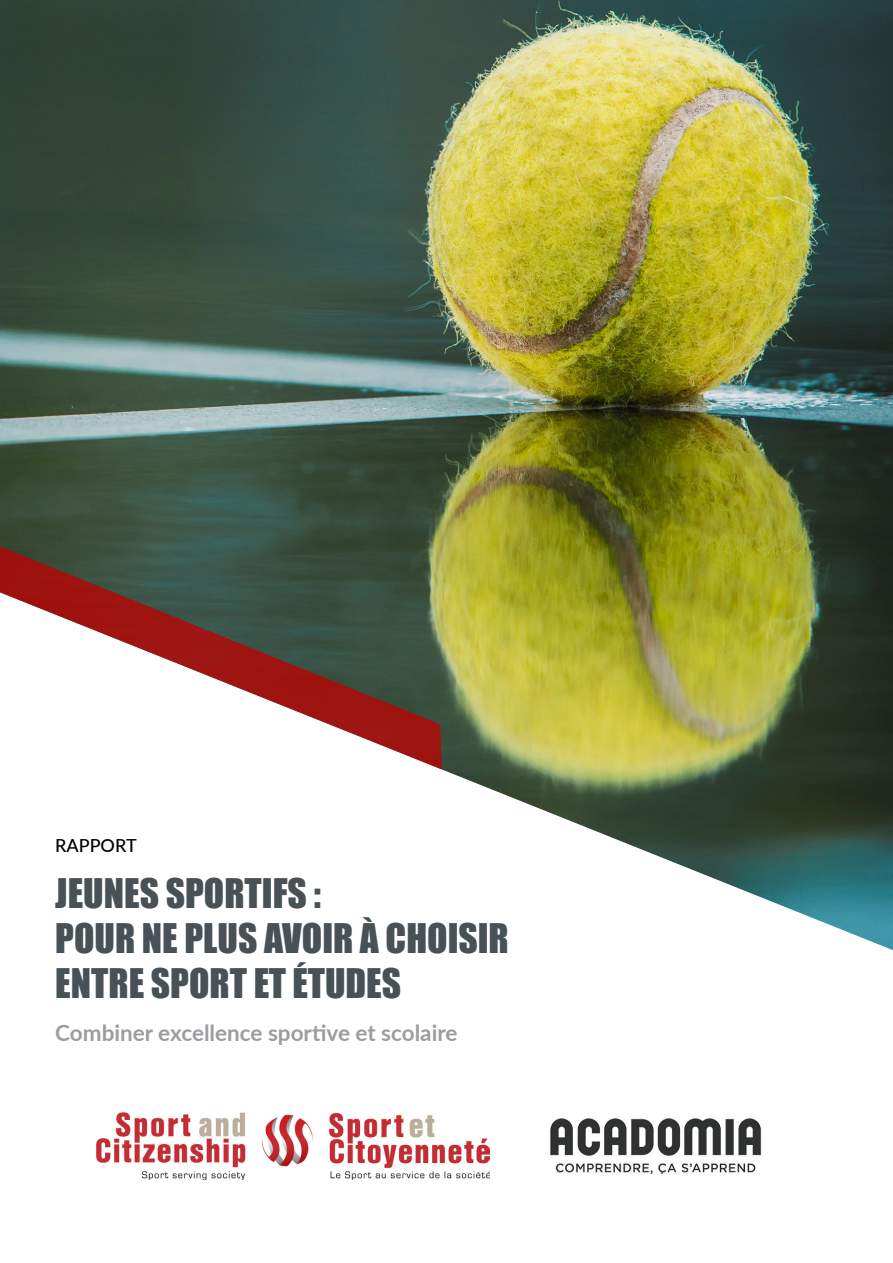
<style>
.page{position:relative;width:893px;height:1263px;background:#fff}
.page>*{position:absolute;margin:0;border:0;box-sizing:border-box;transform-origin:0 0}
.t1{font:37.5px "Impact";color:#485155}
.t2{font:700 22.5px "Lato";color:#9b9da0}
.t3{font:500 18px "Lato";color:#000}
</style>
<div class="page">
<img style="left:550px;top:1118px;width:212px;height:57px">
<img style="left:96px;top:1112px;width:394px;height:68px">
<img style="left:0;top:0;width:893px;height:950px">
<svg style="left:0;top:219px;width:443px;height:583px"></svg>
<p class="t3" style="left:55px;top:832px;width:83px">RAPPORT</p>
<p class="t1" style="left:55px;top:864px;width:267px">JEUNES SPORTIFS :</p>
<p class="t1" style="left:55px;top:909px;width:455px">POUR NE PLUS AVOIR À CHOISIR</p>
<p class="t1" style="left:55px;top:954px;width:347px">ENTRE SPORT ET ÉTUDES</p>
<p class="t2" style="left:55px;top:1016px;width:404px">Combiner excellence sportive et scolaire</p>
</div>
